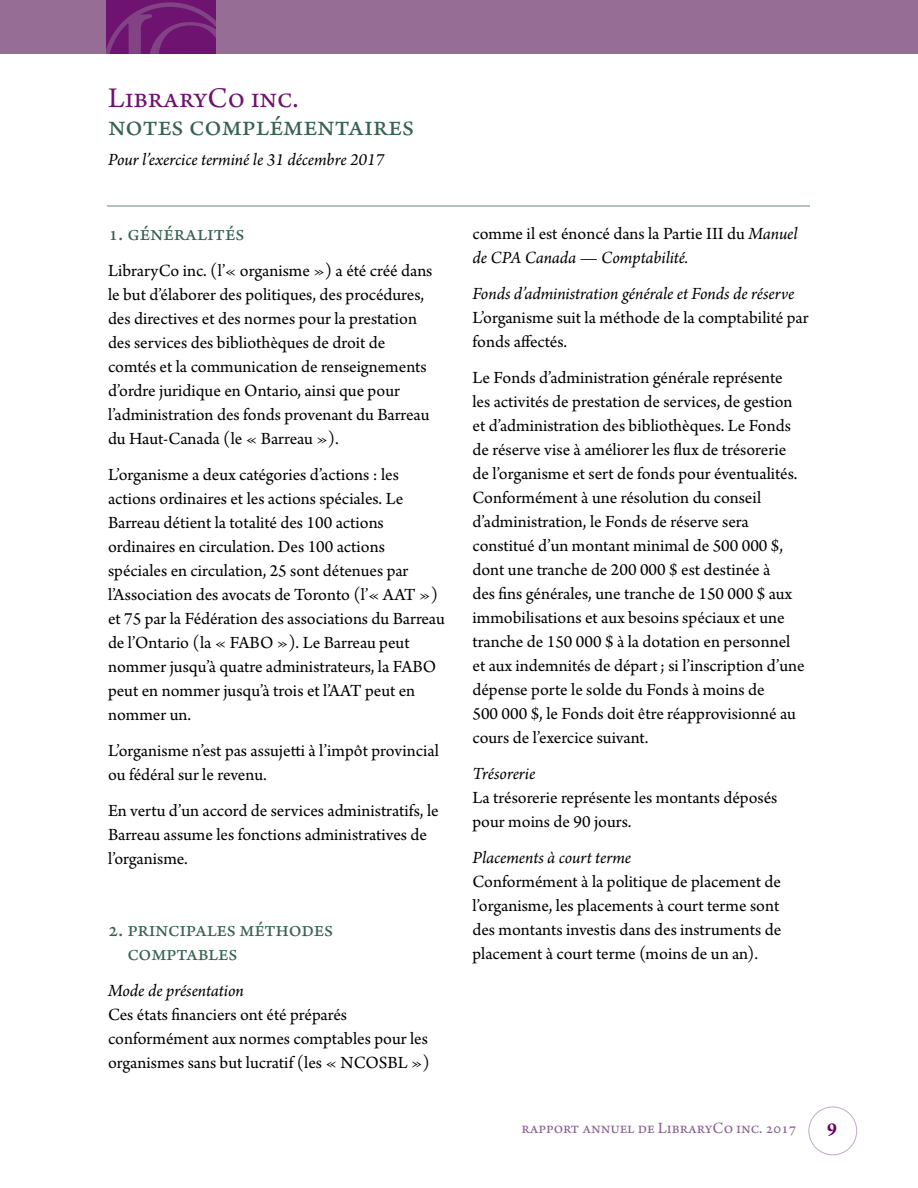
<style>
.page{position:relative;width:918px;height:1188px;background:#fff}
.page>*{position:absolute;margin:0;border:0;box-sizing:border-box;transform-origin:0 0}
.H2-Page_Title{font:30px "Arno Pro";color:#396250}
.H1{font:30px "Arno Pro";color:#6f1371}
.H3_Section_Title{font:22.5px/24px "Arno Pro";letter-spacing:-.01em;color:#396250}
.t1{font:700 19.5px "Arno Pro";color:#640360}
.Body_2{font:18px/24px "Arno Pro";color:#000}
.t2{font:italic 18px "Arno Pro";color:#000}
.t3{font:16.5px "Arno Pro";color:#86608f}
.s1{font-style:italic}
</style>
<div class="page">
<div style="left:809px;top:1107px;width:48px;height:48px;border:1px solid #c1a9c7;border-radius:50%"></div>
<div style="left:0;top:0;width:918px;height:54px;background:#956d95"></div>
<svg style="left:107px;top:1px;width:109px;height:53px"></svg>
<hr style="left:107px;top:206px;width:703px;height:1px;background:#6e8777">
<p class="H1" style="left:108px;top:81px;width:192px">LibraryCo Inc.</p>
<h1 class="H2-Page_Title" style="left:108px;top:109px;width:308px">Notes complémentaires</h1>
<p class="t2" style="left:108px;top:149px;width:278px">Pour l’exercice terminé le 31 décembre 2017</p>
<h2 class="H3_Section_Title" style="left:108px;top:222px;width:138px">1. Généralités</h2>
<p class="Body_2" style="left:108px;top:259px;width:326px">LibraryCo inc. (l’« organisme ») a été créé dans le but d’élaborer des politiques, des procédures, des directives et des normes pour la prestation des services des bibliothèques de droit de comtés et la communication de renseignements d’ordre juridique en Ontario, ainsi que pour l’administration des fonds provenant du Barreau du Haut-Canada (le « Barreau »).</p>
<p class="Body_2" style="left:108px;top:463px;width:338px">L’organisme a deux catégories d’actions : les actions ordinaires et les actions spéciales. Le Barreau détient la totalité des 100 actions ordinaires en circulation. Des 100 actions spéciales en circulation, 25 sont détenues par l’Association des avocats de Toronto (l’« AAT ») et 75 par la Fédération des associations du Barreau de l’Ontario (la « FABO »). Le Barreau peut nommer jusqu’à quatre administrateurs, la FABO peut en nommer jusqu’à trois et l’AAT peut en nommer un.</p>
<p class="Body_2" style="left:108px;top:739px;width:332px">L’organisme n’est pas assujetti à l’impôt provincial ou fédéral sur le revenu.</p>
<p class="Body_2" style="left:108px;top:799px;width:332px">En vertu d’un accord de services administratifs, le<br>Barreau assume les fonctions administratives de l’organisme.</p>
<h2 class="H3_Section_Title" style="left:127px;top:918px;width:207px;text-indent:-19px">2. Principales méthodes comptables</h2>
<p class="Body_2" style="left:108px;top:979px;width:323px"><span class="s1">Mode de présentation<br></span>Ces états financiers ont été préparés conformément aux normes comptables pour les organismes sans but lucratif (les « NCOSBL »)</p>
<p class="Body_2" style="left:472px;top:223px;width:327px">comme il est énoncé dans la Partie III du <span class="s1">Manuel de CPA Canada — Comptabilité.</span></p>
<p class="Body_2" style="left:472px;top:283px;width:338px"><span class="s1">Fonds d’administration générale et Fonds de réserve<br></span>L’organisme suit la méthode de la comptabilité par fonds affectés.</p>
<p class="Body_2" style="left:472px;top:367px;width:334px">Le Fonds d’administration générale représente les activités de prestation de services, de gestion et d’administration des bibliothèques. Le Fonds de réserve vise à améliorer les flux de trésorerie de l’organisme et sert de fonds pour éventualités.<br>Conformément à une résolution du conseil d’administration, le Fonds de réserve sera constitué d’un montant minimal de 500 000 $, dont une tranche de 200 000 $ est destinée à<br>des fins générales, une tranche de 150 000 $ aux immobilisations et aux besoins spéciaux et une tranche de 150 000 $ à la dotation en personnel et aux indemnités de départ; si l’inscription d’une dépense porte le solde du Fonds à moins de<br>500 000 $, le Fonds doit être réapprovisionné au cours de l’exercice suivant.</p>
<p class="Body_2" style="left:472px;top:763px;width:306px"><span class="s1">Trésorerie<br></span>La trésorerie représente les montants déposés pour moins de 90 jours.</p>
<p class="Body_2" style="left:472px;top:847px;width:310px"><span class="s1">Placements à court terme<br></span>Conformément à la politique de placement de l’organisme, les placements à court terme sont des montants investis dans des instruments de placement à court terme (moins de un an).</p>
<p class="t3" style="left:521px;top:1118px;width:277px">rapport annuel de LibraryCo Inc. 2017</p>
<p class="t1" style="left:827px;top:1118px;width:11px">9</p>
</div>
